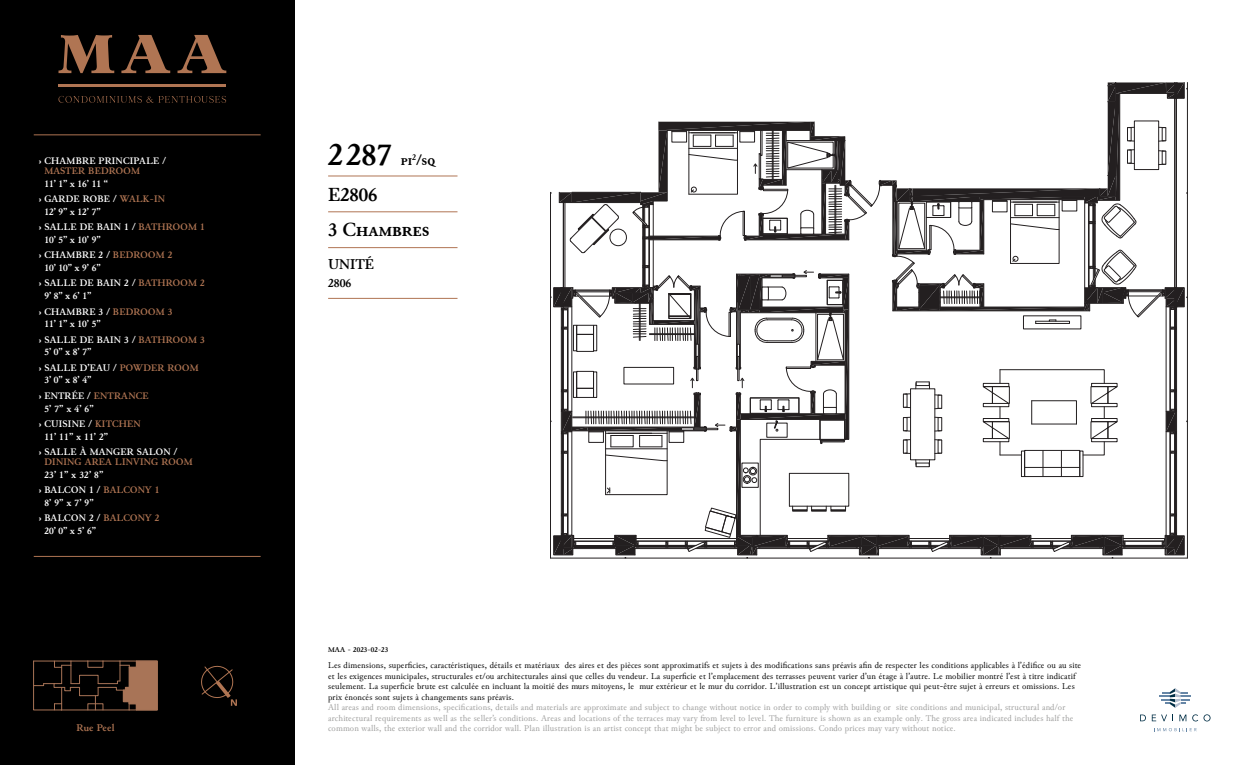
<style>
.page{position:relative;width:1260px;height:765px;background:#fff}
.page>*{position:absolute;margin:0;border:0;box-sizing:border-box;transform-origin:0 0}
.t1{font:700 20px/35.9px "Junicode";color:#000}
.t2{font:700 15px "Junicode";color:#000}
.t3{font:700 12.5px "Junicode";color:#000}
.t4{font:700 10.25px "Junicode";letter-spacing:.025em;color:#b07553}
.t5{font:700 10px/15.4px "Junicode";letter-spacing:.02em;color:#fff}
.t6{font:700 10px "Junicode";letter-spacing:.02em;color:#b07553}
.t7{font:8.75px/10.5px "Junicode";letter-spacing:.02em;color:#000}
.t8{font:8.75px/10.5px "Junicode";letter-spacing:.02em;color:#9d9d9c}
.t9{font:700 7.5px "Junicode";letter-spacing:.02em;color:#000}
.s1{font-family:"Gotham HTF";font-size:7.5px}
.s2{color:#b07553}
.s3{font-size:32.5px}
</style>
<div class="page">
<div style="left:0;top:0;width:294px;height:765px;background:#000"></div>
<svg style="left:1140px;top:715px;width:6px;height:6px"></svg>
<svg style="left:1152px;top:715px;width:21px;height:6px"></svg>
<svg style="left:1179px;top:715px;width:7px;height:6px"></svg>
<svg style="left:1192px;top:714px;width:6px;height:7px"></svg>
<svg style="left:1204px;top:714px;width:7px;height:7px"></svg>
<svg style="left:1160px;top:688px;width:31px;height:20px"></svg>
<svg style="left:1154px;top:728px;width:43px;height:3px"></svg>
<svg style="left:201px;top:665px;width:36px;height:41px"></svg>
<hr style="left:59px;top:85px;width:167px;height:2px;background:#b07553">
<svg style="left:59px;top:35px;width:55px;height:38px"></svg>
<svg style="left:121px;top:35px;width:49px;height:38px"></svg>
<svg style="left:178px;top:35px;width:48px;height:38px"></svg>
<svg style="left:58px;top:96px;width:169px;height:7px"></svg>
<hr style="left:328px;top:176px;width:130px;height:1px;background:#b07553">
<hr style="left:328px;top:212px;width:130px;height:1px;background:#b07553">
<hr style="left:328px;top:247px;width:130px;height:1px;background:#b07553">
<hr style="left:328px;top:298px;width:130px;height:1px;background:#b07553">
<hr style="left:551px;top:558px;width:74px;height:1px;background:#231f20">
<hr style="left:626px;top:558px;width:121px;height:1px;background:#231f20">
<hr style="left:748px;top:558px;width:121px;height:1px;background:#231f20">
<hr style="left:869px;top:558px;width:121px;height:1px;background:#231f20">
<hr style="left:991px;top:558px;width:121px;height:1px;background:#231f20">
<hr style="left:1113px;top:558px;width:74px;height:1px;background:#231f20">
<svg style="left:550px;top:82px;width:638px;height:476px"></svg>
<svg style="left:33px;top:661px;width:125px;height:50px"></svg>
<hr style="left:34px;top:135px;width:227px;height:1px;background:#b07553">
<hr style="left:34px;top:556px;width:227px;height:1px;background:#b07553">
<p class="t5" style="left:44px;top:156px;width:123px;line-height:10px;text-indent:-6px"><span class="s1">›</span> CHAMBRE PRINCIPALE /<br><span class="s2">MASTER BEDROOM</span></p>
<p class="t5" style="left:39px;top:176px;width:128px;text-indent:6px">11’ 1” x 16’ 11 “<br><span class="s1">›</span> GARDE ROBE / <span class="s2">WALK-IN</span></p>
<p class="t5" style="left:39px;top:204px;width:168px;text-indent:6px">12’ 9” x 12’ 7”<br><span class="s1">›</span> SALLE DE BAIN 1 / <span class="s2">BATHROOM 1</span></p>
<p class="t5" style="left:39px;top:232px;width:135px;text-indent:6px">10’ 5” x 10’ 9”<br><span class="s1">›</span> CHAMBRE 2 / <span class="s2">BEDROOM 2</span></p>
<p class="t5" style="left:39px;top:260px;width:168px;text-indent:6px">10’ 10” x 9’ 6”<br><span class="s1">›</span> SALLE DE BAIN 2 / <span class="s2">BATHROOM 2</span></p>
<p class="t5" style="left:39px;top:288px;width:135px;text-indent:6px">9’ 8” x 6’ 1”<br><span class="s1">›</span> CHAMBRE 3 / <span class="s2">BEDROOM 3</span></p>
<p class="t5" style="left:39px;top:316px;width:168px;text-indent:6px">11’ 1” x 10’ 5”<br><span class="s1">›</span> SALLE DE BAIN 3 / <span class="s2">BATHROOM 3</span></p>
<p class="t5" style="left:39px;top:345px;width:161px;text-indent:6px">5’ 0” x 8’ 7”<br><span class="s1">›</span> SALLE D’EAU / <span class="s2">POWDER ROOM</span></p>
<p class="t5" style="left:39px;top:373px;width:111px;text-indent:6px">3’ 0” x 8’ 4”<br><span class="s1">›</span> ENTRÉE / <span class="s2">ENTRANCE</span></p>
<p class="t5" style="left:39px;top:401px;width:104px;text-indent:6px">5’ 7” x 4’ 6”<br><span class="s1">›</span> CUISINE / <span class="s2">KITCHEN</span></p>
<p class="t5" style="left:39px;top:429px;width:140px;text-indent:6px">11’ 11” x 11’ 2”<br><span class="s1">›</span> SALLE À MANGER SALON /</p>
<p class="t6" style="left:44px;top:455px;width:150px">DINING AREA LINVING ROOM</p>
<p class="t5" style="left:39px;top:467px;width:122px;text-indent:6px">23’ 1” x 32’ 8”<br><span class="s1">›</span> BALCON 1 / <span class="s2">BALCONY 1</span></p>
<p class="t5" style="left:39px;top:495px;width:122px;text-indent:6px">8’ 9” x 7’ 9”<br><span class="s1">›</span> BALCON 2 / <span class="s2">BALCONY 2</span></p>
<p class="t5" style="left:44px;top:523px;width:53px">20’ 0” x 5’ 6”</p>
<p class="t4" style="left:76px;top:721px;width:40px">Rue Peel</p>
<h2 class="t2" style="left:328px;top:150px;width:108px"><span class="s3">2 287</span> pi<sup>2</sup>/sq</h2>
<h1 class="t1" style="left:328px;top:177px;width:103px">E2806<br>3 Chambres</h1>
<h2 class="t2" style="left:328px;top:254px;width:47px">UNITÉ</h2>
<h3 class="t3" style="left:328px;top:274px;width:25px">2806</h3>
<p class="t9" style="left:328px;top:645px;width:62px">MAA - 2023-02-23</p>
<p class="t7" style="left:328px;top:660px;width:754px">Les dimensions, superficies, caractéristiques, détails et matériaux des aires et des pièces sont approximatifs et sujets à des modifications sans préavis afin de respecter les conditions applicables à l’édifice ou au site et les exigences municipales, structurales et/ou architecturales ainsi que celles du vendeur. La superficie et l’emplacement des terrasses peuvent varier d’un étage à l’autre. Le mobilier montré l’est à titre indicatif seulement. La superficie brute est calculée en incluant la moitié des murs mitoyens, le mur extérieur et le mur du corridor. L’illustration est un concept artistique qui peut-être sujet à erreurs et omissions. Les prix énoncés sont sujets à changements sans préavis.</p>
<p class="t8" style="left:328px;top:702px;width:747px">All areas and room dimensions, specifications, details and materials are approximate and subject to change without notice in order to comply with building or site conditions and municipal, structural and/or architectural requirements as well as the seller’s conditions. Areas and locations of the terraces may vary from level to level. The furniture is shown as an example only. The gross area indicated includes half the common walls, the exterior wall and the corridor wall. Plan illustration is an artist concept that might be subject to error and omissions. Condo prices may vary without notice.</p>
</div>
